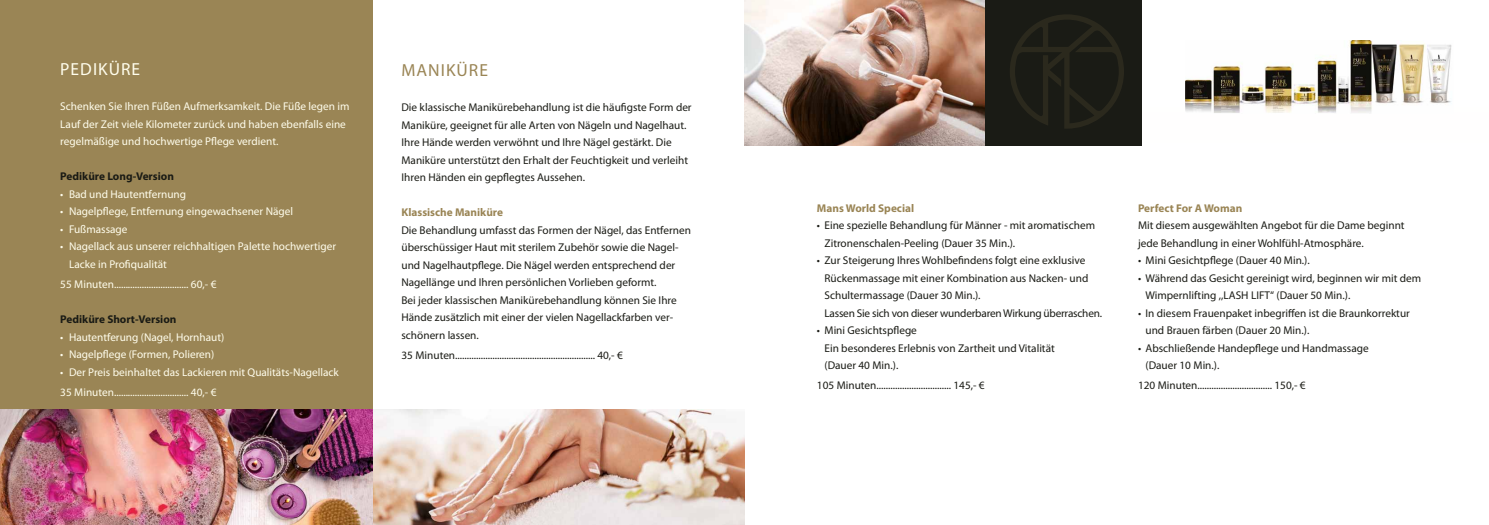
<style>
.page{position:relative;width:1489px;height:525px;background:#fff}
.page>*{position:absolute;margin:0;border:0;box-sizing:border-box;transform-origin:0 0}
.t1{font:17.5px "Myriad Pro";letter-spacing:.06em;color:#fffdec}
.t2{font:17.5px "Myriad Pro";letter-spacing:.06em;color:#9a8555}
.t3{font:11.25px/17.5px "Myriad Pro";color:#1a1b15}
.t4{font:11.25px/17.5px "Myriad Pro";color:#fffdec}
.t5{font:700 11.25px "Myriad Pro";color:#9a8555}
.t6{font:700 11.25px "Myriad Pro";color:#1a1b15}
</style>
<div class="page">
<div style="left:0;top:0;width:372px;height:524px;background:#9a8555"></div>
<img style="left:372px;top:409px;width:372px;height:115px">
<img style="left:0;top:409px;width:372px;height:115px">
<img style="left:744px;top:0;width:240px;height:145px">
<div style="left:984px;top:0;width:158px;height:145px;background:#1a1b15"></div>
<svg style="left:1010px;top:15px;width:113px;height:114px"></svg>
<img style="left:1185px;top:41px;width:267px;height:72px">
<h1 class="t1" style="left:60px;top:58px;width:81px">PEDIKÜRE</h1>
<p class="t4" style="left:60px;top:97px;width:291px">Schenken Sie Ihren Füßen Aufmerksamkeit. Die Füße legen im<br>Lauf der Zeit viele Kilometer zurück und haben ebenfalls eine regelmäßige und hochwertige Pflege verdient.</p>
<p class="t6" style="left:60px;top:169px;width:115px">Pediküre Long-Version</p>
<p class="t4" style="left:60px;top:185px;width:127px">• Bad und Hautentfernung</p>
<p class="t4" style="left:60px;top:202px;width:234px">• Nagelpflege, Entfernung eingewachsener Nägel</p>
<p class="t4" style="left:60px;top:220px;width:69px">• Fußmassage</p>
<p class="t4" style="left:69px;top:237px;width:268px;text-indent:-9px">• Nagellack aus unserer reichhaltigen Palette hochwertiger<br>Lacke in Profiqualität</p>
<p class="t4" style="left:60px;top:275px;width:158px">55 Minuten................................ 60,- €</p>
<p class="t6" style="left:60px;top:312px;width:118px">Pediküre Short-Version</p>
<p class="t4" style="left:60px;top:327px;width:165px">• Hautentferung (Nagel, Hornhaut)</p>
<p class="t4" style="left:60px;top:345px;width:156px">• Nagelpflege (Formen, Polieren)</p>
<p class="t4" style="left:60px;top:361px;width:280px;line-height:20px">• Der Preis beinhaltet das Lackieren mit Qualitäts-Nagellack<br>35 Minuten................................ 40,- €</p>
<h1 class="t2" style="left:401px;top:59px;width:88px">MANIKÜRE</h1>
<p class="t3" style="left:401px;top:98px;width:292px">Die klassische Manikürebehandlung ist die häufigste Form der Maniküre, geeignet für alle Arten von Nägeln und Nagelhaut.<br>Ihre Hände werden verwöhnt und Ihre Nägel gestärkt. Die Maniküre unterstützt den Erhalt der Feuchtigkeit und verleiht Ihren Händen ein gepflegtes Aussehen.</p>
<p class="t5" style="left:401px;top:205px;width:103px">Klassische Maniküre</p>
<p class="t3" style="left:401px;top:221px;width:291px">Die Behandlung umfasst das Formen der Nägel, das Entfernen überschüssiger Haut mit sterilem Zubehör sowie die Nagel&shy;und Nagelhautpflege. Die Nägel werden entsprechend der Nagellänge und Ihren persönlichen Vorlieben geformt.<br>Bei jeder klassischen Manikürebehandlung können Sie Ihre Hände zusätzlich mit einer der vielen Nagellackfarben ver&shy;schönern lassen.</p>
<p class="t3" style="left:401px;top:346px;width:223px">35 Minuten............................................................ 40,- €</p>
<p class="t5" style="left:817px;top:200px;width:99px">Mans World Special</p>
<p class="t3" style="left:824px;top:216px;width:272px;text-indent:-8px">• Eine spezielle Behandlung für Männer - mit aromatischem<br>Zitronenschalen-Peeling (Dauer 35 Min.).</p>
<p class="t3" style="left:824px;top:251px;width:279px;text-indent:-8px">• Zur Steigerung Ihres Wohlbefindens folgt eine exklusive Rückenmassage mit einer Kombination aus Nacken- und Schultermassage (Dauer 30 Min.).<br>Lassen Sie sich von dieser wunderbaren Wirkung überraschen.</p>
<p class="t3" style="left:824px;top:321px;width:232px;text-indent:-8px">• Mini Gesichtspflege<br>Ein besonderes Erlebnis von Zartheit und Vitalität (Dauer 40 Min.).</p>
<p class="t3" style="left:817px;top:376px;width:169px">105 Minuten................................ 145,- €</p>
<p class="t5" style="left:1137px;top:200px;width:106px">Perfect For A Woman</p>
<p class="t3" style="left:1137px;top:216px;width:268px">Mit diesem ausgewählten Angebot für die Dame beginnt jede Behandlung in einer Wohlfühl-Atmosphäre.</p>
<p class="t3" style="left:1137px;top:251px;width:173px">• Mini Gesichtpflege (Dauer 40 Min.).</p>
<p class="t3" style="left:1145px;top:269px;width:277px;text-indent:-8px">• Während das Gesicht gereinigt wird, beginnen wir mit dem<br>Wimpernlifting ,,LASH LIFT“ (Dauer 50 Min.).</p>
<p class="t3" style="left:1145px;top:304px;width:266px;text-indent:-8px">• In diesem Frauenpaket inbegriffen ist die Braunkorrektur und Brauen färben (Dauer 20 Min.).</p>
<p class="t3" style="left:1145px;top:339px;width:225px;text-indent:-8px">• Abschließende Handepflege und Handmassage (Dauer 10 Min.).</p>
<p class="t3" style="left:1137px;top:376px;width:169px">120 Minuten................................ 150,- €</p>
</div>
